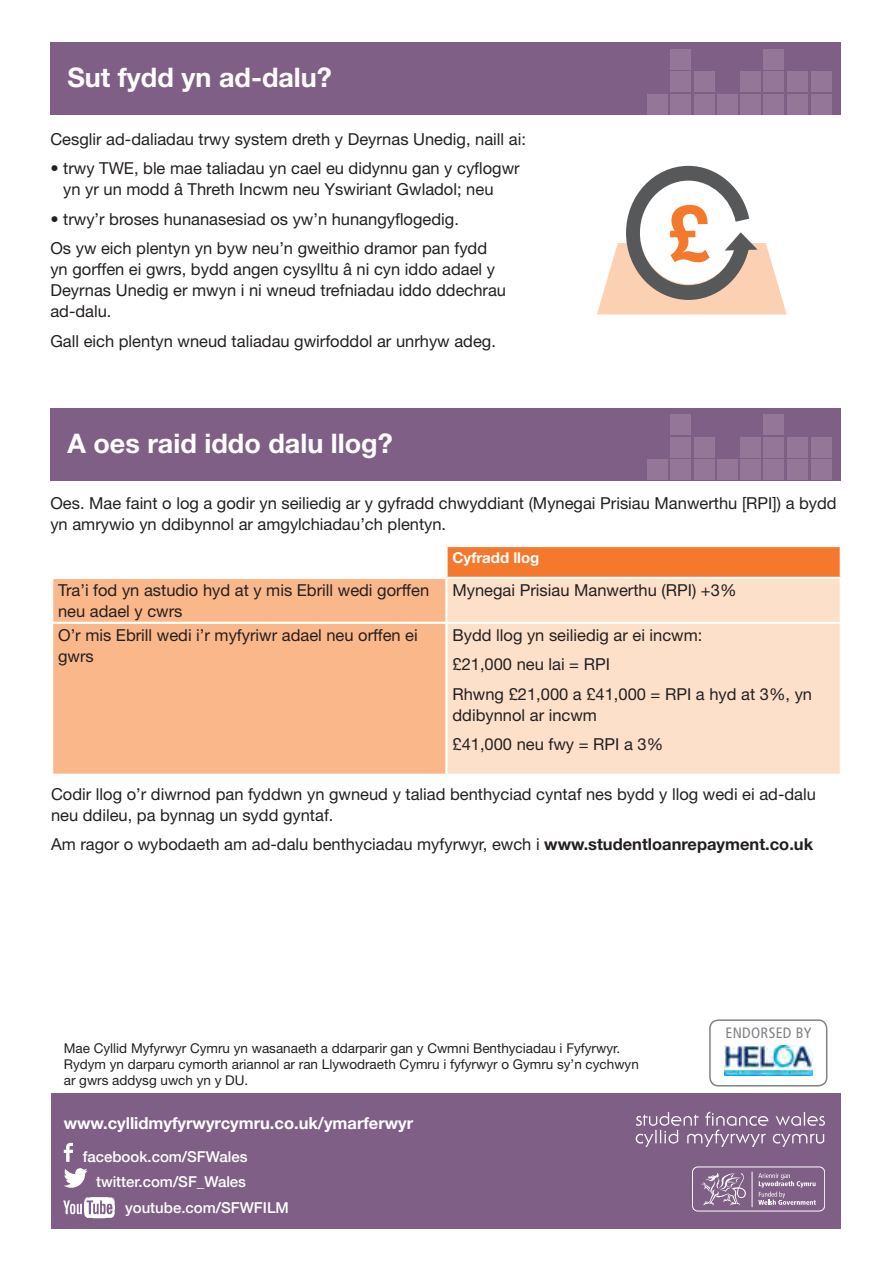
<style>
.page{position:relative;width:893px;height:1263px;background:#fff}
.page>*{position:absolute;margin:0;border:0;box-sizing:border-box;transform-origin:0 0}
.t1{font:700 76.8px "Helvetica Neue";color:#f4792d;scale:.94 1}
.SFW_Fact_Sheet_headi{font:700 27px "Helvetica Neue LT Std";color:#fff}
.SFW_Fact_Sheet_body{font:16.5px/21px "Helvetica Neue LT Std";color:#231f20}
.t2{font:700 16.5px "Helvetica Neue";color:#fff}
.t3{font:500 15px "Helvetica Neue";color:#fff}
.t4{font:700 15px "Helvetica Neue LT Std";color:#fff}
.t5{font:condensed 15px "Frutiger LT Std";letter-spacing:.02em;color:#808285}
.t6{font:13.5px/16.2px "Helvetica Neue LT Std";color:#231f20}
.s1{font-weight:700}
</style>
<div class="page">
<div style="left:50px;top:43px;width:791px;height:72px;background:#805f87"></div>
<div style="left:670px;top:49px;width:21px;height:20px;background:#937698"></div>
<div style="left:763px;top:49px;width:21px;height:20px;background:#937698"></div>
<div style="left:670px;top:71px;width:21px;height:21px;background:#937698"></div>
<div style="left:670px;top:94px;width:21px;height:20px;background:#937698"></div>
<div style="left:694px;top:71px;width:21px;height:21px;background:#937698"></div>
<div style="left:763px;top:71px;width:21px;height:21px;background:#937698"></div>
<div style="left:786px;top:71px;width:21px;height:21px;background:#937698"></div>
<div style="left:811px;top:71px;width:21px;height:21px;background:#937698"></div>
<div style="left:740px;top:71px;width:21px;height:21px;background:#937698"></div>
<div style="left:694px;top:94px;width:21px;height:20px;background:#937698"></div>
<div style="left:763px;top:94px;width:21px;height:20px;background:#937698"></div>
<div style="left:740px;top:94px;width:21px;height:20px;background:#937698"></div>
<div style="left:717px;top:94px;width:21px;height:20px;background:#937698"></div>
<div style="left:647px;top:94px;width:21px;height:20px;background:#937698"></div>
<div style="left:786px;top:94px;width:21px;height:20px;background:#937698"></div>
<div style="left:811px;top:94px;width:21px;height:20px;background:#937698"></div>
<svg style="left:597px;top:166px;width:190px;height:148px"></svg>
<div style="left:50px;top:408px;width:791px;height:72px;background:#805f87"></div>
<div style="left:670px;top:414px;width:21px;height:21px;background:#937698"></div>
<div style="left:763px;top:414px;width:21px;height:21px;background:#937698"></div>
<div style="left:670px;top:437px;width:21px;height:20px;background:#937698"></div>
<div style="left:670px;top:459px;width:21px;height:21px;background:#937698"></div>
<div style="left:694px;top:437px;width:21px;height:20px;background:#937698"></div>
<div style="left:763px;top:437px;width:21px;height:20px;background:#937698"></div>
<div style="left:786px;top:437px;width:21px;height:20px;background:#937698"></div>
<div style="left:811px;top:437px;width:21px;height:20px;background:#937698"></div>
<div style="left:740px;top:437px;width:21px;height:20px;background:#937698"></div>
<div style="left:694px;top:459px;width:21px;height:21px;background:#937698"></div>
<div style="left:763px;top:459px;width:21px;height:21px;background:#937698"></div>
<div style="left:740px;top:459px;width:21px;height:21px;background:#937698"></div>
<div style="left:717px;top:459px;width:21px;height:21px;background:#937698"></div>
<div style="left:647px;top:459px;width:21px;height:21px;background:#937698"></div>
<div style="left:786px;top:459px;width:21px;height:21px;background:#937698"></div>
<div style="left:811px;top:459px;width:21px;height:21px;background:#937698"></div>
<div style="left:446px;top:546px;width:395px;height:32px;background:#f4792d"></div>
<div style="left:53px;top:579px;width:392px;height:195px;background:#fab789"></div>
<div style="left:448px;top:579px;width:392px;height:195px;background:#fde0ca"></div>
<hr style="left:446px;top:545px;width:396px;height:2px;background:#fff">
<hr style="left:445px;top:547px;width:3px;height:30px;background:#fff">
<hr style="left:840px;top:547px;width:2px;height:30px;background:#fff">
<hr style="left:446px;top:577px;width:396px;height:2px;background:#fff">
<hr style="left:51px;top:622px;width:395px;height:2px;background:#fff">
<hr style="left:446px;top:622px;width:396px;height:2px;background:#fff">
<div style="left:51px;top:1094px;width:790px;height:135px;background:#805f87"></div>
<svg style="left:64px;top:1168px;width:24px;height:20px"></svg>
<svg style="left:64px;top:1143px;width:9px;height:19px"></svg>
<img style="left:63px;top:1197px;width:52px;height:22px">
<div style="left:709px;top:1019px;width:118px;height:67px;border:2px solid #808285;border-radius:9px"></div>
<img style="left:724px;top:1045px;width:88px;height:31px">
<svg style="left:636px;top:1112px;width:189px;height:35px"></svg>
<div style="left:692px;top:1167px;width:133px;height:44px;border:1px solid #fff;border-radius:5px"></div>
<hr style="left:752px;top:1172px;width:1px;height:35px;background:#fff">
<svg style="left:758px;top:1173px;width:58px;height:32px"></svg>
<svg style="left:701px;top:1172px;width:45px;height:34px"></svg>
<p class="SFW_Fact_Sheet_headi" style="left:67px;top:61px;width:266px">Sut fydd yn ad-dalu?</p>
<p class="SFW_Fact_Sheet_body" style="left:50px;top:128px;width:477px">Cesglir ad-daliadau trwy system dreth y Deyrnas Unedig, naill ai:</p>
<p class="SFW_Fact_Sheet_body" style="left:63px;top:158px;width:458px;text-indent:-13px">• trwy TWE, ble mae taliadau yn cael eu didynnu gan y cyflogwr yn yr un modd â Threth Incwm neu Yswiriant Gwladol; neu</p>
<p class="SFW_Fact_Sheet_body" style="left:50px;top:208px;width:410px">• trwy’r broses hunanasesiad os yw’n hunangyflogedig.</p>
<p class="SFW_Fact_Sheet_body" style="left:50px;top:238px;width:457px">Os yw eich plentyn yn byw neu’n gweithio dramor pan fydd yn gorffen ei gwrs, bydd angen cysylltu â ni cyn iddo adael y Deyrnas Unedig er mwyn i ni wneud trefniadau iddo ddechrau ad-dalu.</p>
<p class="SFW_Fact_Sheet_body" style="left:50px;top:330px;width:447px">Gall eich plentyn wneud taliadau gwirfoddol ar unrhyw adeg.</p>
<h1 class="t1" style="left:669px;top:173px;width:44px">£</h1>
<p class="SFW_Fact_Sheet_headi" style="left:67px;top:426px;width:327px">A oes raid iddo dalu llog?</p>
<p class="SFW_Fact_Sheet_body" style="left:50px;top:493px;width:788px">Oes. Mae faint o log a godir yn seiliedig ar y gyfradd chwyddiant (Mynegai Prisiau Manwerthu [RPI]) a bydd yn amrywio yn ddibynnol ar amgylchiadau’ch plentyn.</p>
<p class="t4" style="left:452px;top:548px;width:88px">Cyfradd llog</p>
<p class="SFW_Fact_Sheet_body" style="left:58px;top:579px;width:372px">Tra’i fod yn astudio hyd at y mis Ebrill wedi gorffen neu adael y cwrs</p>
<p class="SFW_Fact_Sheet_body" style="left:452px;top:579px;width:285px">Mynegai Prisiau Manwerthu (RPI) +3%</p>
<p class="SFW_Fact_Sheet_body" style="left:58px;top:624px;width:361px">O’r mis Ebrill wedi i’r myfyriwr adael neu orffen ei gwrs</p>
<p class="SFW_Fact_Sheet_body" style="left:452px;top:624px;width:251px">Bydd llog yn seiliedig ar ei incwm:</p>
<p class="SFW_Fact_Sheet_body" style="left:452px;top:653px;width:159px">£21,000 neu lai = RPI</p>
<p class="SFW_Fact_Sheet_body" style="left:452px;top:683px;width:361px">Rhwng £21,000 a £41,000 = RPI a hyd at 3%, yn ddibynnol ar incwm</p>
<p class="SFW_Fact_Sheet_body" style="left:452px;top:733px;width:212px">£41,000 neu fwy = RPI a 3%</p>
<p class="SFW_Fact_Sheet_body" style="left:51px;top:783px;width:766px">Codir llog o’r diwrnod pan fyddwn yn gwneud y taliad benthyciad cyntaf nes bydd y llog wedi ei ad-dalu neu ddileu, pa bynnag un sydd gyntaf.</p>
<p class="SFW_Fact_Sheet_body" style="left:51px;top:834px;width:764px">Am ragor o wybodaeth am ad-dalu benthyciadau myfyrwyr, ewch i <span class="s1">www.studentloanrepayment.co.uk</span></p>
<p class="t6" style="left:64px;top:1039px;width:577px">Mae Cyllid Myfyrwyr Cymru yn wasanaeth a ddarparir gan y Cwmni Benthyciadau i Fyfyrwyr.<br>Rydym yn darparu cymorth ariannol ar ran Llywodraeth Cymru i fyfyrwyr o Gymru sy’n cychwyn ar gwrs addysg uwch yn y DU.</p>
<p class="t2" style="left:64px;top:1110px;width:351px">www.cyllidmyfyrwyrcymru.co.uk/ymarferwyr</p>
<p class="t3" style="left:83px;top:1144px;width:166px">facebook.com/SFWales</p>
<p class="t3" style="left:125px;top:1195px;width:165px">youtube.com/SFWFILM</p>
<p class="t3" style="left:96px;top:1170px;width:152px">twitter.com/SF_Wales</p>
<p class="t5" style="left:725px;top:1024px;width:88px">ENDORSED BY</p>
</div>
